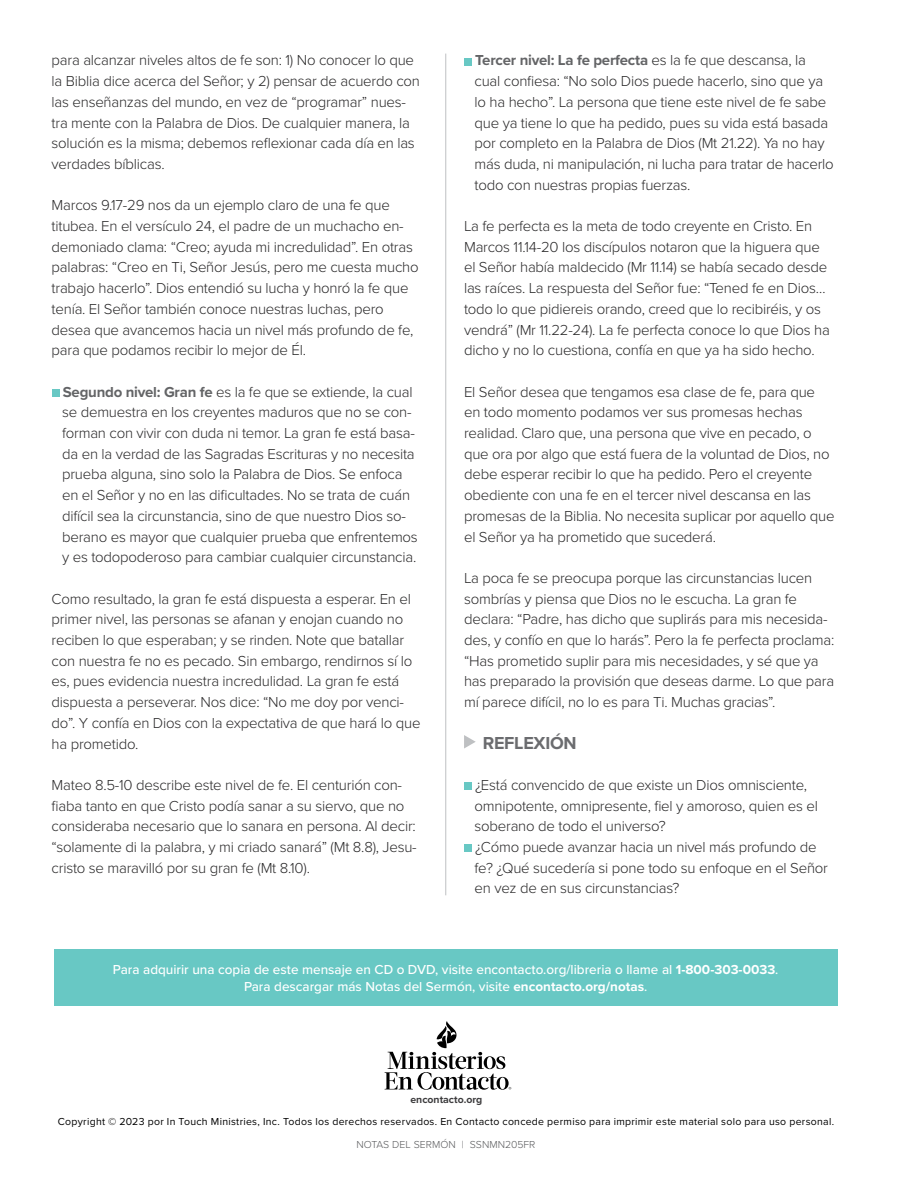
<style>
.page{position:relative;width:918px;height:1188px;background:#fff}
.page>*{position:absolute;margin:0;border:0;box-sizing:border-box;transform-origin:0 0}
.t1{font:700 18px "Proxima Nova";letter-spacing:-.015em;color:#6b6c6f}
.t2{font:300 15px/20.7px "Proxima Nova";letter-spacing:-.015em;color:#292829}
.t3{font:500 13.5px/16.5px "Proxima Nova";color:#fff;text-align:center}
.t4{font:10.5px "Proxima Nova";letter-spacing:.025em;color:#000}
.t5{font:300 10.5px "Proxima Nova";color:#58595b}
.t6{font:700 10.5px "Proxima Nova";color:#3d3c3e}
.s1{font-weight:700;color:#636466}
.s2{font-weight:700}
</style>
<div class="page">
<div style="left:54px;top:950px;width:783px;height:56px;background:#68c8c4"></div>
<div style="left:52px;top:389px;width:7px;height:8px;background:#68c8c4"></div>
<div style="left:464px;top:58px;width:8px;height:7px;background:#68c8c4"></div>
<svg style="left:464px;top:735px;width:12px;height:14px"></svg>
<div style="left:464px;top:782px;width:8px;height:8px;background:#68c8c4"></div>
<div style="left:464px;top:844px;width:8px;height:8px;background:#68c8c4"></div>
<hr style="left:445px;top:54px;width:1px;height:841px;background:#bec0c2">
<svg style="left:385px;top:1021px;width:126px;height:69px"></svg>
<p class="t2" style="left:52px;top:49px;width:370px">para alcanzar niveles altos de fe son: 1) No conocer lo que la Biblia dice acerca del Señor; y 2) pensar de acuerdo con las enseñanzas del mundo, en vez de “programar” nues&shy;tra mente con la Palabra de Dios. De cualquier manera, la solución es la misma; debemos reflexionar cada día en las verdades bíblicas.</p>
<p class="t2" style="left:52px;top:194px;width:369px">Marcos 9.17-29 nos da un ejemplo claro de una fe que titubea. En el versículo 24, el padre de un muchacho en&shy;demoniado clama: “Creo; ayuda mi incredulidad”. En otras palabras: “Creo en Ti, Señor Jesús, pero me cuesta mucho trabajo hacerlo”. Dios entendió su lucha y honró la fe que tenía. El Señor también conoce nuestras luchas, pero desea que avancemos hacia un nivel más profundo de fe, para que podamos recibir lo mejor de Él.</p>
<p class="t2" style="left:62px;top:380px;width:357px"><span class="s1">Segundo nivel: Gran fe</span> es la fe que se extiende, la cual se demuestra en los creyentes maduros que no se con&shy;forman con vivir con duda ni temor. La gran fe está basa&shy;da en la verdad de las Sagradas Escrituras y no necesita prueba alguna, sino solo la Palabra de Dios. Se enfoca en el Señor y no en las dificultades. No se trata de cuán difícil sea la circunstancia, sino de que nuestro Dios so&shy;berano es mayor que cualquier prueba que enfrentemos y es todopoderoso para cambiar cualquier circunstancia.</p>
<p class="t2" style="left:52px;top:587px;width:370px">Como resultado, la gran fe está dispuesta a esperar. En el primer nivel, las personas se afanan y enojan cuando no reciben lo que esperaban; y se rinden. Note que batallar con nuestra fe no es pecado. Sin embargo, rendirnos sí lo es, pues evidencia nuestra incredulidad. La gran fe está dispuesta a perseverar. Nos dice: “No me doy por venci&shy;do”. Y confía en Dios con la expectativa de que hará lo que ha prometido.</p>
<p class="t2" style="left:52px;top:774px;width:367px">Mateo 8.5-10 describe este nivel de fe. El centurión con&shy;fiaba tanto en que Cristo podía sanar a su siervo, que no consideraba necesario que lo sanara en persona. Al decir: “solamente di la palabra, y mi criado sanará” (Mt 8.8), Jesu&shy;cristo se maravilló por su gran fe (Mt 8.10).</p>
<p class="t2" style="left:475px;top:49px;width:361px"><span class="s1">Tercer nivel: La fe perfecta</span> es la fe que descansa, la cual confiesa: “No solo Dios puede hacerlo, sino que ya lo ha hecho”. La persona que tiene este nivel de fe sabe que ya tiene lo que ha pedido, pues su vida está basada por completo en la Palabra de Dios (Mt 21.22). Ya no hay más duda, ni manipulación, ni lucha para tratar de hacerlo todo con nuestras propias fuerzas.</p>
<p class="t2" style="left:464px;top:215px;width:367px">La fe perfecta es la meta de todo creyente en Cristo. En Marcos 11.14-20 los discípulos notaron que la higuera que el Señor había maldecido (Mr 11.14) se había secado desde las raíces. La respuesta del Señor fue: “Tened fe en Dios… todo lo que pidiereis orando, creed que lo recibiréis, y os vendrá” (Mr 11.22-24). La fe perfecta conoce lo que Dios ha dicho y no lo cuestiona, confía en que ya ha sido hecho.</p>
<p class="t2" style="left:464px;top:380px;width:372px">El Señor desea que tengamos esa clase de fe, para que en todo momento podamos ver sus promesas hechas realidad. Claro que, una persona que vive en pecado, o que ora por algo que está fuera de la voluntad de Dios, no debe esperar recibir lo que ha pedido. Pero el creyente obediente con una fe en el tercer nivel descansa en las promesas de la Biblia. No necesita suplicar por aquello que el Señor ya ha prometido que sucederá.</p>
<p class="t2" style="left:464px;top:567px;width:372px">La poca fe se preocupa porque las circunstancias lucen sombrías y piensa que Dios no le escucha. La gran fe declara: “Padre, has dicho que suplirás para mis necesida&shy;des, y confío en que lo harás”. Pero la fe perfecta proclama: “Has prometido suplir para mis necesidades, y sé que ya has preparado la provisión que deseas darme. Lo que para mí parece difícil, no lo es para Ti. Muchas gracias”.</p>
<p class="t1" style="left:483px;top:729px;width:95px">REFLEXIÓN</p>
<p class="t2" style="left:475px;top:774px;width:355px">¿Está convencido de que existe un Dios omnisciente, omnipotente, omnipresente, fiel y amoroso, quien es el soberano de todo el universo?<br>¿Cómo puede avanzar hacia un nivel más profundo de fe? ¿Qué sucedería si pone todo su enfoque en el Señor en vez de en sus circunstancias?</p>
<p class="t3" style="left:113px;top:961px;width:667px">Para adquirir una copia de este mensaje en CD o DVD, visite encontacto.org/libreria o llame al <span class="s2">1-800-303-0033</span>.<br>Para descargar más Notas del Sermón, visite <span class="s2">encontacto.org/notas</span>.</p>
<p class="t6" style="left:411px;top:1092px;width:73px">encontacto.org</p>
<p class="t4" style="left:58px;top:1114px;width:778px">Copyright © 2023 por In Touch Ministries, Inc. Todos los derechos reservados. En Contacto concede permiso para imprimir este material solo para uso personal.</p>
<p class="t5" style="left:356px;top:1136px;width:181px">NOTAS DEL SERMÓN | SSNMN205FR</p>
</div>
